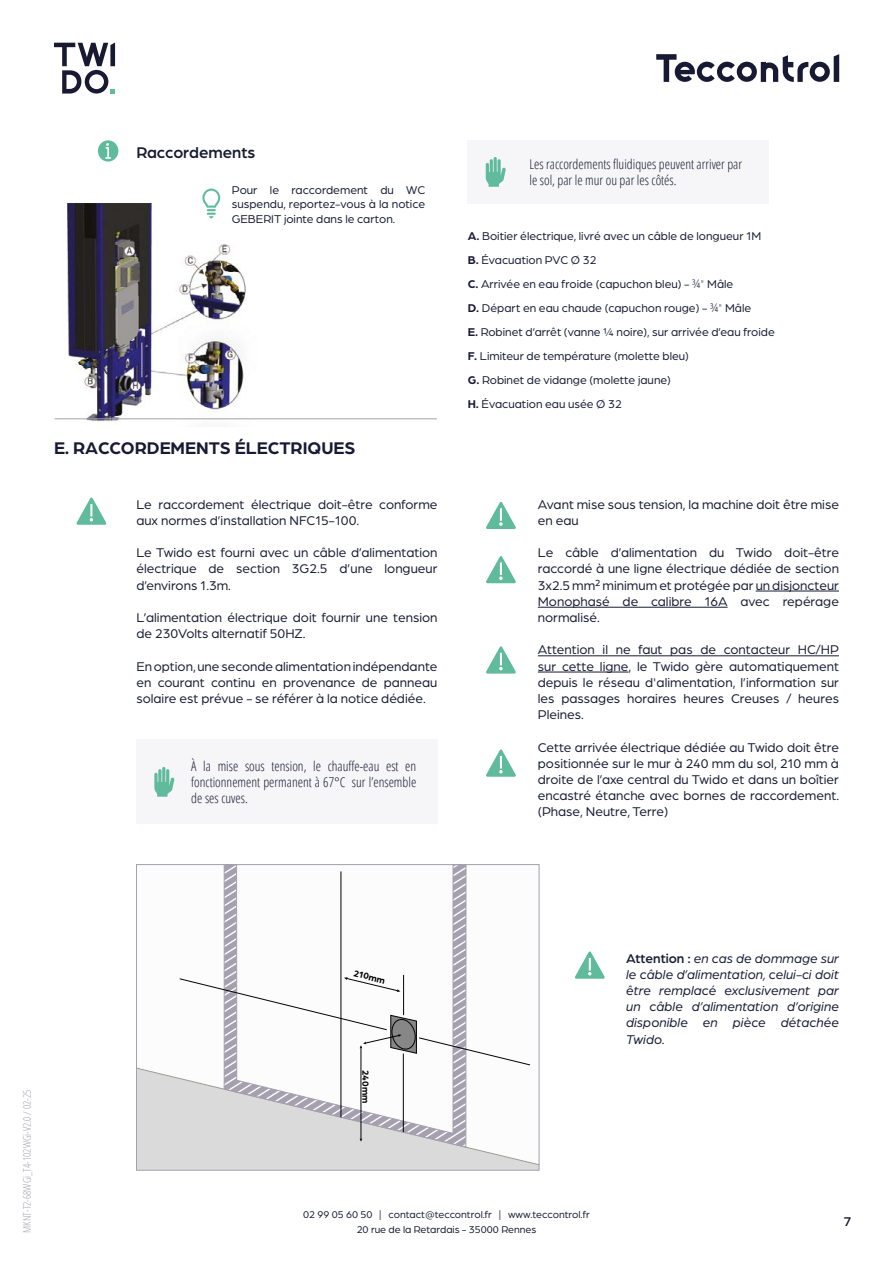
<style>
.page{position:relative;width:893px;height:1263px;background:#fff}
.page>*{position:absolute;margin:0;border:0;box-sizing:border-box;transform-origin:0 0}
.t1{font:700 18px "Arboria";color:#181a33}
.t2{font:500 16.5px "Arboria";color:#181a33}
.t3{font:13.5px/16.2px "Arboria";color:#181a33;text-align:justify}
.t4{font:300 condensed 13.5px/16.2px "Open Sans";color:#181a33}
.t5{font:italic 13.5px/16.2px "Arboria";color:#181a33;text-align:justify}
.t6{font:500 13.5px "Arboria";color:#181a33}
.t7{font:12px/24px "Arboria";color:#181a33}
.t8{font:10.5px/15px "Arboria";color:#181a33;text-align:center}
.t9{font:300 condensed 10.5px "Open Sans";color:#a5a0af}
.t10{font:700 9.45px "Arboria";color:#000}
.s1{font-weight:700}
.s2{font-family:"Open Sans";font-weight:300;font-stretch:condensed}
.s3{font-weight:300}
.s4{font-weight:500;font-style:normal}
</style>
<div class="page">
<svg style="left:54px;top:43px;width:61px;height:51px"></svg>
<svg style="left:656px;top:54px;width:183px;height:28px"></svg>
<img style="left:54px;top:203px;width:223px;height:219px">
<div style="left:468px;top:140px;width:301px;height:63px;background:#f6f5f7"></div>
<svg style="left:486px;top:157px;width:20px;height:30px"></svg>
<svg style="left:98px;top:140px;width:20px;height:22px"></svg>
<svg style="left:486px;top:502px;width:30px;height:27px"></svg>
<svg style="left:486px;top:556px;width:30px;height:27px"></svg>
<svg style="left:486px;top:646px;width:30px;height:28px"></svg>
<svg style="left:486px;top:749px;width:30px;height:28px"></svg>
<hr style="left:756px;top:591px;width:83px;height:1px;background:#181a33">
<hr style="left:538px;top:607px;width:190px;height:1px;background:#181a33">
<hr style="left:538px;top:655px;width:301px;height:1px;background:#181a33">
<hr style="left:538px;top:672px;width:90px;height:1px;background:#181a33">
<svg style="left:76px;top:497px;width:31px;height:28px"></svg>
<div style="left:136px;top:740px;width:301px;height:84px;background:#f6f5f7"></div>
<svg style="left:154px;top:767px;width:20px;height:30px"></svg>
<svg style="left:575px;top:951px;width:30px;height:28px"></svg>
<svg style="left:138px;top:865px;width:402px;height:305px"></svg>
<div style="left:136px;top:864px;width:403px;height:306px;border:1px solid #a5a0af"></div>
<hr style="left:55px;top:418px;width:382px;height:1px;background:#a5a0af">
<svg style="left:202px;top:189px;width:18px;height:29px"></svg>
<p class="t2" style="left:136px;top:141px;width:121px">Raccordements</p>
<p class="t7" style="left:232px;top:182px;width:195px;line-height:14.4px;text-align:justify">Pour le raccordement du WC suspendu, reportez-vous à la notice GEBERIT jointe dans le carton.</p>
<h1 class="t1" style="left:54px;top:435px;width:303px">E. RACCORDEMENTS ÉLECTRIQUES</h1>
<p class="t3" style="left:136px;top:495px;width:303px">Le raccordement électrique doit-être conforme aux normes d’installation NFC15-100.</p>
<p class="t3" style="left:136px;top:544px;width:303px">Le Twido est fourni avec un câble d’alimentation électrique de section 3G2.5 d’une longueur d’environs 1.3m.</p>
<p class="t3" style="left:136px;top:609px;width:303px">L’alimentation électrique doit fournir une tension de 230Volts alternatif 50HZ.</p>
<p class="t3" style="left:136px;top:657px;width:303px">En option, une seconde alimentation indépendante en courant continu en provenance de panneau solaire est prévue - se référer à la notice dédiée.</p>
<p class="t4" style="left:191px;top:757px;width:227px;text-align:justify">À la mise sous tension, le chauffe-eau est en fonctionnement permanent à 67°C sur l’ensemble de ses cuves.</p>
<p class="t4" style="left:529px;top:155px;width:214px">Les raccordements fluidiques peuvent arriver par le sol, par le mur ou par les côtés.</p>
<p class="t7" style="left:468px;top:223px;width:309px"><span class="s1">A.</span> Boitier électrique, livré avec un câble de longueur 1M <span class="s1">B.</span> Évacuation PVC Ø 32<br><span class="s1">C.</span> Arrivée en eau froide (capuchon bleu) - <span class="s2">¾</span><span class="s3">"</span> Mâle<br><span class="s1">D.</span> Départ en eau chaude (capuchon rouge) - <span class="s2">¾</span><span class="s3">"</span> Mâle<br><span class="s1">E.</span> Robinet d’arrêt (vanne 1/4 noire), sur arrivée d’eau froide <span class="s1">F.</span> Limiteur de température (molette bleu)<br><span class="s1">G.</span> Robinet de vidange (molette jaune)<br><span class="s1">H.</span> Évacuation eau usée Ø 32</p>
<p class="t3" style="left:538px;top:495px;width:303px">Avant mise sous tension, la machine doit être mise en eau</p>
<p class="t3" style="left:538px;top:544px;width:303px">Le câble d’alimentation du Twido doit-être raccordé à une ligne électrique dédiée de section 3x2.5 mm² minimum et protégée par un disjoncteur Monophasé de calibre 16A avec repérage normalisé.</p>
<p class="t3" style="left:538px;top:641px;width:303px">Attention il ne faut pas de contacteur HC/HP sur cette ligne, le Twido gère automatiquement depuis le réseau d'alimentation, l’information sur les passages horaires heures Creuses / heures Pleines.</p>
<p class="t3" style="left:538px;top:738px;width:303px">Cette arrivée électrique dédiée au Twido doit être positionnée sur le mur à 240 mm du sol, 210 mm à droite de l’axe central du Twido et dans un boîtier encastré étanche avec bornes de raccordement. (Phase, Neutre, Terre)</p>
<p class="t9" style="left:20px;top:1233px;width:145px;rotate:-90deg">MKNT-T2-68WGi_T4-102WGi-V2.0 / 02-25</p>
<p class="t10" style="left:356px;top:967px;width:33px;rotate:14deg">210mm</p>
<p class="t10" style="left:372px;top:1070px;width:34px;rotate:90deg">240mm</p>
<p class="t5" style="left:626px;top:949px;width:214px"><span class="s4">Attention :</span> en cas de dommage sur le câble d’alimentation, celui-ci doit être remplacé exclusivement par un câble d’alimentation d’origine disponible en pièce détachée Twido.</p>
<p class="t8" style="left:303px;top:1206px;width:288px">02 99 05 60 50 | contact@teccontrol.fr | www.teccontrol.fr<br>20 rue de la Retardais - 35000 Rennes</p>
<p class="t6" style="left:844px;top:1213px;width:9px">7</p>
</div>
